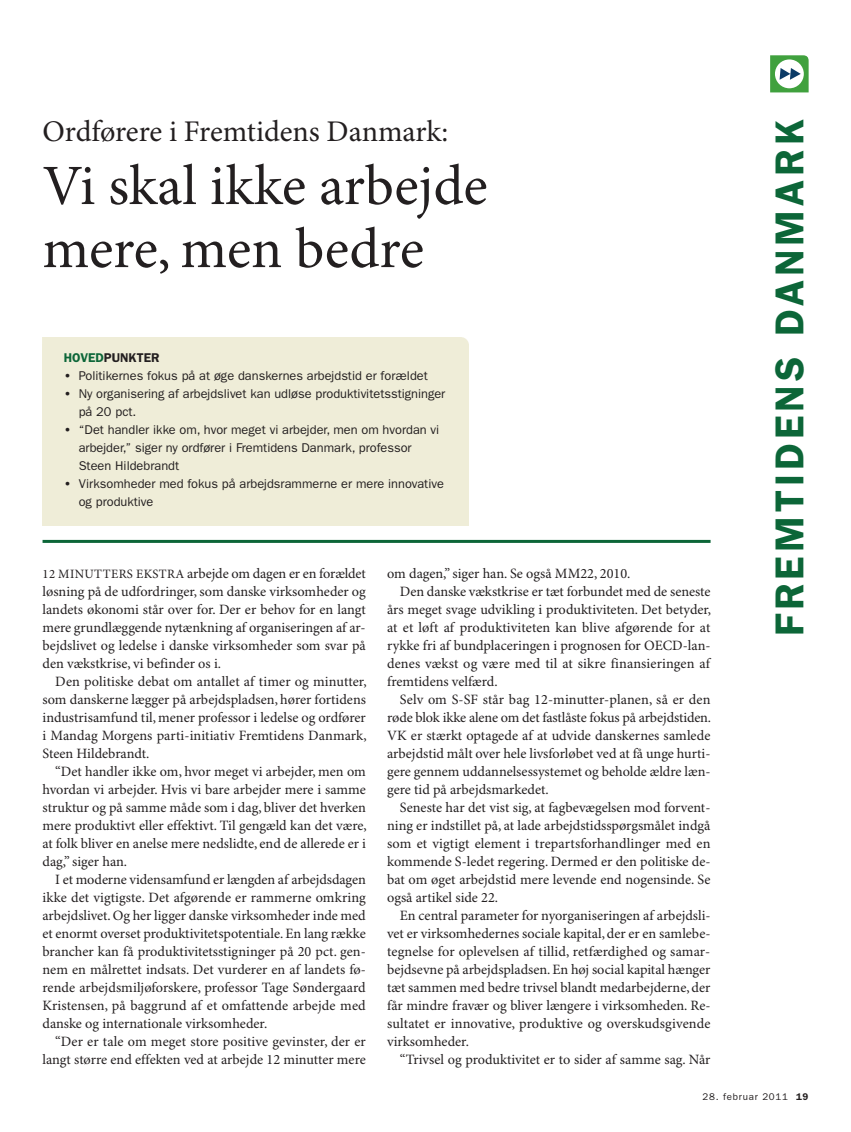
<style>
.page{position:relative;width:851px;height:1132px;background:#fff}
.page>*{position:absolute;margin:0;border:0;box-sizing:border-box;transform-origin:0 0}
.t1{font:57px/63px "Minion Pro";color:#231f20}
.t2{font:600 40.5px "Franklin Gothic";letter-spacing:.1em;color:#0c6638}
.t3{font:30px "Minion Pro";letter-spacing:-.005em;color:#231f20}
.t4{font:14.25px/18px "Minion Pro";color:#231f20;text-align:justify}
.t5{font:12.75px/18px "Franklin Gothic";color:#231f20}
.t6{font:600 12.75px "Franklin Gothic";color:#231f20}
.t7{font:9.75px "Franklin Gothic";letter-spacing:.075em;color:#231f20}
.s1{color:#0c6638}
.s2{font-weight:600}
.s3{font-size:12.75px}
</style>
<div class="page">
<svg style="left:770px;top:55px;width:38px;height:37px"></svg>
<hr style="left:43px;top:539px;width:667px;height:3px;background:#0c6638">
<h3 class="t3" style="left:43px;top:120px;width:407px">Ordførere i Fremtidens Danmark:</h3>
<h1 class="t1" style="left:43px;top:159px;width:446px">Vi skal ikke arbejde mere, men bedre</h1>
<p class="t6" style="left:64px;top:353px;width:97px"><span class="s1">HOVED</span>PUNKTER</p>
<p class="t5" style="left:64px;top:367px;width:365px"><span class="s2">•</span> Politikernes fokus på at øge danskernes arbejdstid er forældet</p>
<p class="t5" style="left:79px;top:385px;width:368px;text-indent:-15px"><span class="s2">•</span> Ny organisering af arbejdslivet kan udløse produktivitetsstigninger på 20 pct.</p>
<p class="t5" style="left:79px;top:421px;width:362px;text-indent:-15px"><span class="s2">•</span> “Det handler ikke om, hvor meget vi arbejder, men om hvordan vi arbejder,” siger ny ordfører i Fremtidens Danmark, professor<br>Steen Hildebrandt</p>
<p class="t5" style="left:79px;top:475px;width:366px;text-indent:-15px"><span class="s2">•</span> Virksomheder med fokus på arbejdsrammerne er mere innovative og produktive</p>
<p class="t4" style="left:43px;top:565px;width:325px"><span class="s3">12 MINUTTERS EKSTRA</span> arbejde om dagen er en forældet løsning på de udfordringer, som danske virksomheder og landets økonomi står over for. Der er behov for en langt mere grundlæggende nytænkning af organiseringen af ar&shy;bejdslivet og ledelse i danske virksomheder som svar på den vækstkrise, vi befinder os i.</p>
<p class="t4" style="left:43px;top:673px;width:325px;text-indent:13px">Den politiske debat om antallet af timer og minutter, som danskerne lægger på arbejdspladsen, hører fortidens industrisamfund til, mener professor i ledelse og ordfører i Mandag Morgens parti-initiativ Fremtidens Danmark, Steen Hildebrandt.</p>
<p class="t4" style="left:43px;top:763px;width:325px;text-indent:13px">“Det handler ikke om, hvor meget vi arbejder, men om hvordan vi arbejder. Hvis vi bare arbejder mere i samme struktur og på samme måde som i dag, bliver det hverken mere produktivt eller effektivt. Til gengæld kan det være, at folk bliver en anelse mere nedslidte, end de allerede er i dag,” siger han.</p>
<p class="t4" style="left:42px;top:871px;width:325px;text-indent:13px">I et moderne vidensamfund er længden af arbejdsdagen ikke det vigtigste. Det afgørende er rammerne omkring arbejdslivet.Og her ligger danske virksomheder inde med et enormt overset produktivitetspotentiale.En lang række brancher kan få produktivitetsstigninger på 20 pct. gen&shy;nem en målrettet indsats. Det vurderer en af landets fø&shy;rende arbejdsmiljøforskere, professor Tage Søndergaard Kristensen, på baggrund af et omfattende arbejde med danske og internationale virksomheder.</p>
<p class="t4" style="left:42px;top:1033px;width:325px;text-align:right">“Der er tale om meget store positive gevinster, der er langt større end effekten ved at arbejde 12 minutter mere</p>
<p class="t4" style="left:387px;top:565px;width:245px">om dagen,” siger han. Se også MM22, 2010.</p>
<p class="t4" style="left:400px;top:583px;width:312px">Den danske vækstkrise er tæt forbundet med de seneste</p>
<p class="t4" style="left:387px;top:601px;width:325px">års meget svage udvikling i produktiviteten. Det betyder,</p>
<p class="t4" style="left:387px;top:619px;width:325px">at et løft af produktiviteten kan blive afgørende for at</p>
<p class="t4" style="left:387px;top:637px;width:325px">rykke fri af bundplaceringen i prognosen for OECD-lan-</p>
<p class="t4" style="left:387px;top:655px;width:324px">denes vækst og være med til at sikre finansieringen af</p>
<p class="t4" style="left:387px;top:673px;width:112px">fremtidens velfærd.</p>
<p class="t4" style="left:400px;top:691px;width:312px">Selv om S-SF står bag 12-minutter-planen, så er den</p>
<p class="t4" style="left:387px;top:709px;width:325px">røde blok ikke alene om det fastlåste fokus på arbejdstiden.</p>
<p class="t4" style="left:387px;top:727px;width:325px">VK er stærkt optagede af at udvide danskernes samlede</p>
<p class="t4" style="left:387px;top:745px;width:325px">arbejdstid målt over hele livsforløbet ved at få unge hurti-</p>
<p class="t4" style="left:387px;top:763px;width:325px">gere gennem uddannelsessystemet og beholde ældre læn-</p>
<p class="t4" style="left:387px;top:781px;width:163px">gere tid på arbejdsmarkedet.</p>
<p class="t4" style="left:400px;top:799px;width:312px">Seneste har det vist sig, at fagbevægelsen mod forvent-</p>
<p class="t4" style="left:387px;top:817px;width:325px">ning er indstillet på, at lade arbejdstidsspørgsmålet indgå</p>
<p class="t4" style="left:387px;top:835px;width:325px">som et vigtigt element i trepartsforhandlinger med en</p>
<p class="t4" style="left:387px;top:853px;width:325px">kommende S-ledet regering. Dermed er den politiske de-</p>
<p class="t4" style="left:387px;top:871px;width:325px">bat om øget arbejdstid mere levende end nogensinde. Se</p>
<p class="t4" style="left:387px;top:889px;width:113px">også artikel side 22.</p>
<p class="t4" style="left:400px;top:907px;width:312px">En central parameter for nyorganiseringen af arbejdsli-</p>
<p class="t4" style="left:387px;top:925px;width:325px">vet er virksomhedernes sociale kapital, der er en samlebe-</p>
<p class="t4" style="left:387px;top:943px;width:324px">tegnelse for oplevelsen af tillid, retfærdighed og samar-</p>
<p class="t4" style="left:387px;top:961px;width:325px">bejdsevne på arbejdspladsen.En høj social kapital hænger</p>
<p class="t4" style="left:387px;top:979px;width:325px">tæt sammen med bedre trivsel blandt medarbejderne, der</p>
<p class="t4" style="left:387px;top:997px;width:325px">får mindre fravær og bliver længere i virksomheden. Re-</p>
<p class="t4" style="left:387px;top:1015px;width:325px">sultatet er innovative, produktive og overskudsgivende</p>
<p class="t4" style="left:387px;top:1033px;width:83px">virksomheder.</p>
<p class="t4" style="left:400px;top:1051px;width:312px">“Trivsel og produktivitet er to sider af samme sag. Når</p>
<h2 class="t2" style="left:775px;top:636px;width:518px;rotate:-90deg">FREMTIDENS DANMARK</h2>
<p class="t7" style="left:702px;top:1093px;width:107px">28. februar 2011 <span class="s2">19</span></p>
</div>
